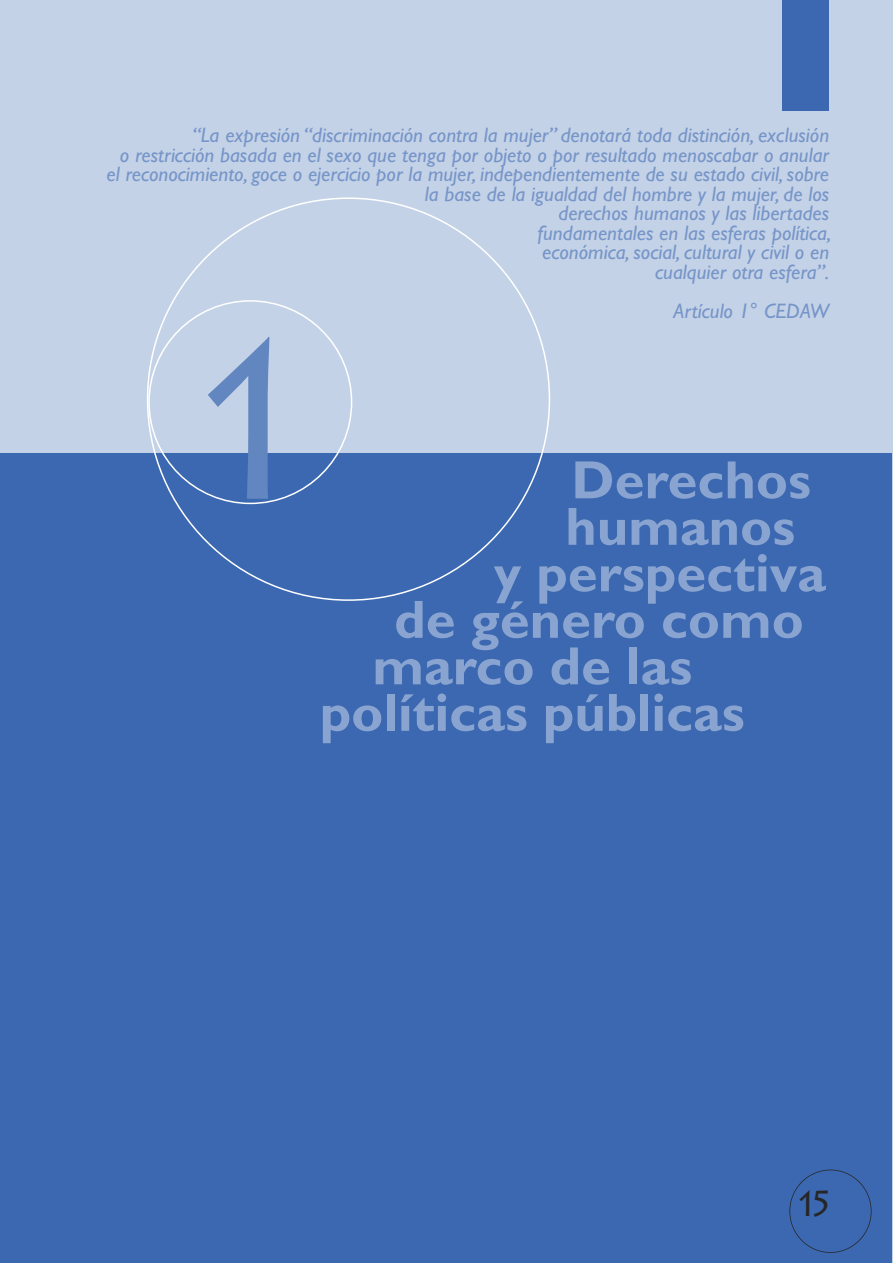
<style>
.page{position:relative;width:893px;height:1263px;background:#fff}
.page>*{position:absolute;margin:0;border:0;box-sizing:border-box;transform-origin:0 0}
.t1{font:225px "Lithos Pro";color:#6286c0}
.t2{font:700 54px "Gill Sans";color:#89a4d0}
.t3{font:36px "Lithos Pro";color:#272627}
.t4{font:italic 21px/19.5px "Gill Sans";color:#7695c8;text-align:right}
</style>
<div class="page">
<div style="left:0;top:0;width:893px;height:1262px;background:#c4d2e7"></div>
<div style="left:0;top:453px;width:892px;height:810px;background:#3b68b0"></div>
<div style="left:782px;top:0;width:47px;height:111px;background:#3b68b0"></div>
<svg style="left:147px;top:197px;width:403px;height:404px"></svg>
<svg style="left:148px;top:300px;width:204px;height:204px"></svg>
<div style="left:789px;top:1169px;width:82px;height:84px;border:2px solid #272627;border-radius:50%"></div>
<p class="t4" style="left:106px;top:125px;width:726px">“La expresión “discriminación contra la mujer” denotará toda distinción, exclusión<br>o restricción basada en el sexo que tenga por objeto o por resultado menoscabar o anular el reconocimiento, goce o ejercicio por la mujer, independientemente de su estado civil, sobre la base de la igualdad del hombre y la mujer, de los<br>derechos humanos y las libertades<br>fundamentales en las esferas política,<br>económica, social, cultural y civil o en<br>cualquier otra esfera”.</p>
<p class="t4" style="left:674px;top:301px;width:157px">Artículo 1° CEDAW</p>
<h1 class="t1" style="left:173px;top:289px;width:161px">1</h1>
<h2 class="t2" style="left:571px;top:448px;width:241px">Derechos</h2>
<h2 class="t2" style="left:565px;top:495px;width:231px">humanos</h2>
<h2 class="t2" style="left:494px;top:541px;width:334px">y perspectiva</h2>
<h2 class="t2" style="left:394px;top:588px;width:411px">de género como</h2>
<h2 class="t2" style="left:372px;top:634px;width:321px">marco de las</h2>
<h2 class="t2" style="left:320px;top:681px;width:426px">políticas públicas</h2>
<h3 class="t3" style="left:794px;top:1183px;width:42px">15</h3>
</div>
